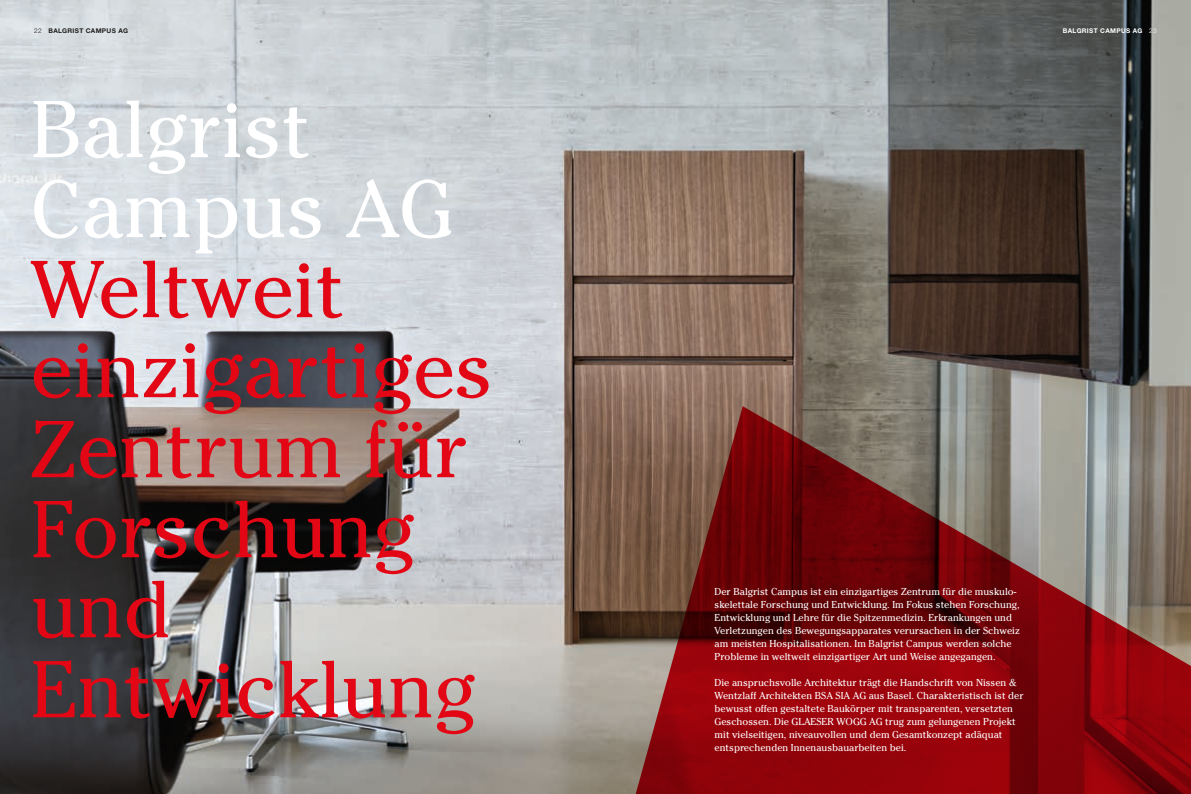
<style>
.page{position:relative;width:1191px;height:794px;background:#fff}
.page>*{position:absolute;margin:0;border:0;box-sizing:border-box;transform-origin:0 0}
.t1{font:80px/80px "Cheltenham Std";color:#e30614}
.t2{font:80px/80px "Cheltenham Std";color:#fff}
.t3{font:10px/13px "Cheltenham Std";color:#fff}
.t4{font:700 6.5px "Helvetica Neue";letter-spacing:.05em;color:#1d1d1b}
.t5{font:700 6.5px "Helvetica Neue";letter-spacing:.05em;color:#fff}
.s1{font-weight:300}
</style>
<div class="page">
<img style="left:0;top:0;width:1191px;height:794px">
<svg style="left:590px;top:406px;width:601px;height:388px"></svg>
<p class="t4" style="left:34px;top:27px;width:95px"><span class="s1">22</span> BALGRIST CAMPUS AG</p>
<p class="t5" style="left:1062px;top:27px;width:95px">BALGRIST CAMPUS AG <span class="s1">23</span></p>
<h1 class="t2" style="left:31px;top:90px;width:424px">Balgrist<br>Campus AG</h1>
<h1 class="t1" style="left:31px;top:250px;width:464px">Weltweit einzigartiges<br>Zentrum für<br>Forschung und<br>Entwicklung</h1>
<p class="t3" style="left:714px;top:585px;width:307px">Der Balgrist Campus ist ein einzigartiges Zentrum für die muskulo&shy;skelettale Forschung und Entwicklung. Im Fokus stehen Forschung, Entwicklung und Lehre für die Spitzenmedizin. Erkrankungen und Verletzungen des Bewegungsapparates verursachen in der Schweiz am meisten Hospitalisationen. Im Balgrist Campus werden solche Probleme in weltweit einzigartiger Art und Weise angegangen.</p>
<p class="t3" style="left:714px;top:676px;width:310px">Die anspruchsvolle Architektur trägt die Handschrift von Nissen &amp; Wentzlaff Architekten BSA SIA AG aus Basel. Charakteristisch ist der bewusst offen gestaltete Baukörper mit transparenten, versetzten Geschossen. Die GLAESER WOGG AG trug zum gelungenen Projekt mit vielseitigen, niveauvollen und dem Gesamtkonzept adäquat entsprechenden Innenausbauarbeiten bei.</p>
</div>
